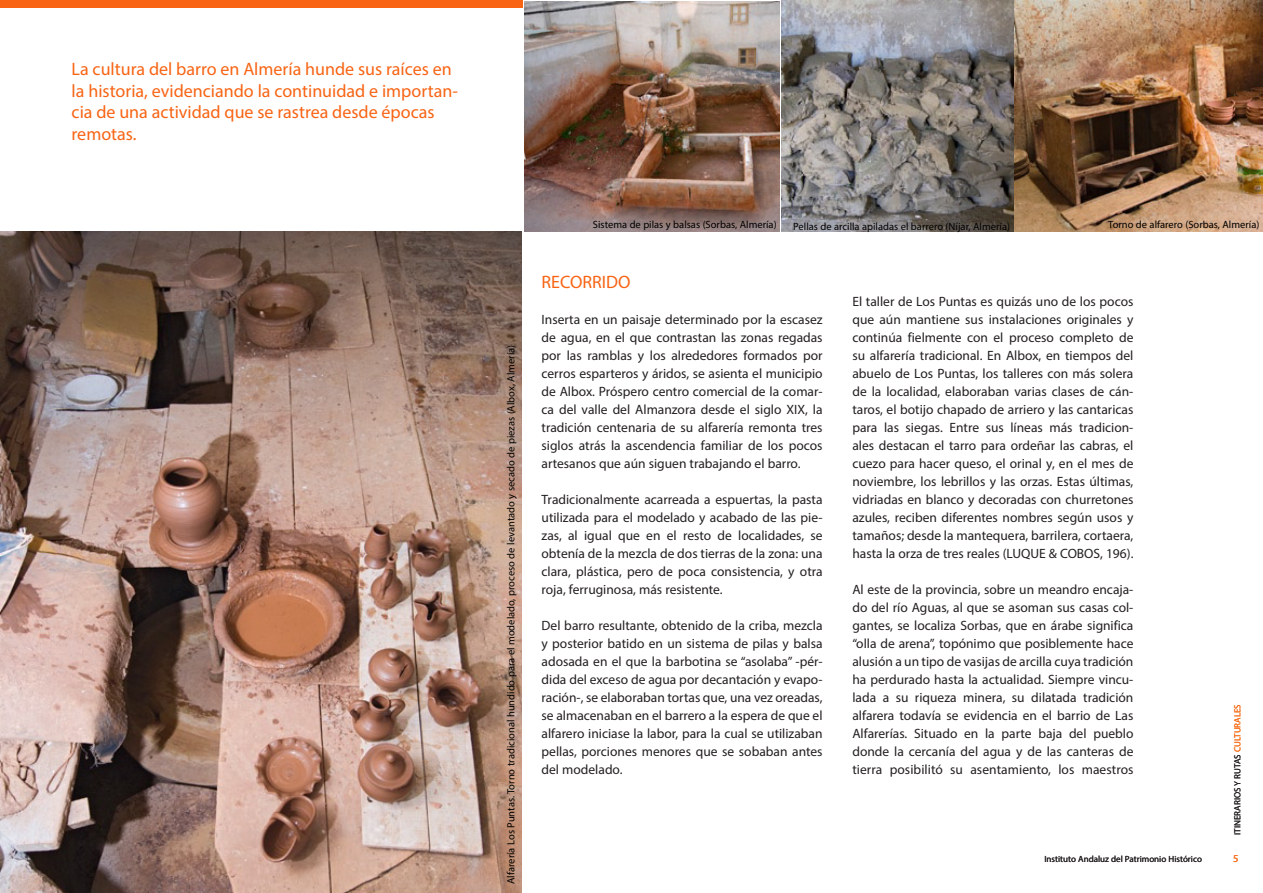
<style>
.page{position:relative;width:1263px;height:893px;background:#fff}
.page>*{position:absolute;margin:0;border:0;box-sizing:border-box;transform-origin:0 0}
.t1{font:18px/21.6px "Myriad Pro";color:#f86414}
.t2{font:13.5px/18px "Myriad Pro";color:#231f20;text-align:justify}
.t3{font:10.5px "Myriad Pro";color:#000}
.t4{font:10.5px "Myriad Pro";color:#f58220}
.t5{font:9px "Myriad Pro";color:#231f20}
.s1{color:#f58220}
</style>
<div class="page">
<div style="left:1px;top:0;width:522px;height:7px;background:#f86414"></div>
<img style="left:1px;top:232px;width:520px;height:661px">
<img style="left:524px;top:1px;width:255px;height:231px">
<img style="left:782px;top:1px;width:480px;height:231px">
<p class="t1" style="left:72px;top:58px;width:388px">La cultura del barro en Almería hunde sus raíces en la historia, evidenciando la continuidad e importan&shy;cia de una actividad que se rastrea desde épocas remotas.</p>
<p class="t3" style="left:505px;top:884px;width:541px;rotate:-90deg">Alfarería Los Puntas. Torno tradicional hundido para el modelado, proceso de levantado y secado de piezas (Albox, Almería)</p>
<p class="t3" style="left:593px;top:218px;width:185px">Sistema de pilas y balsas (Sorbas, Almería)</p>
<p class="t3" style="left:793px;top:220px;width:218px">Pellas de arcilla apiladas el barrero (Níjar, Almería)</p>
<p class="t3" style="left:1108px;top:218px;width:153px">Torno de alfarero (Sorbas, Almería)</p>
<p class="t1" style="left:541px;top:271px;width:91px">RECORRIDO</p>
<p class="t2" style="left:541px;top:310px;width:283px">Inserta en un paisaje determinado por la escasez de agua, en el que contrastan las zonas regadas por las ramblas y los alrededores formados por cerros esparteros y áridos, se asienta el municipio de Albox. Próspero centro comercial de la comar&shy;ca del valle del Almanzora desde el siglo XIX, la tradición centenaria de su alfarería remonta tres siglos atrás la ascendencia familiar de los pocos artesanos que aún siguen trabajando el barro.</p>
<p class="t2" style="left:541px;top:490px;width:283px">Tradicionalmente acarreada a espuertas, la pasta utilizada para el modelado y acabado de las pie&shy;zas, al igual que en el resto de localidades, se obtenía de la mezcla de dos tierras de la zona: una clara, plástica, pero de poca consistencia, y otra roja, ferruginosa, más resistente.</p>
<p class="t2" style="left:541px;top:616px;width:283px">Del barro resultante, obtenido de la criba, mezcla y posterior batido en un sistema de pilas y balsa adosada en el que la barbotina se “asolaba” -pér&shy;dida del exceso de agua por decantación y evapo&shy;ración-, se elaboraban tortas que, una vez oreadas, se almacenaban en el barrero a la espera de que el alfarero iniciase la labor, para la cual se utilizaban pellas, porciones menores que se sobaban antes del modelado.</p>
<p class="t2" style="left:852px;top:292px;width:283px">El taller de Los Puntas es quizás uno de los pocos que aún mantiene sus instalaciones originales y continúa fielmente con el proceso completo de su alfarería tradicional. En Albox, en tiempos del abuelo de Los Puntas, los talleres con más solera de la localidad, elaboraban varias clases de cán&shy;taros, el botijo chapado de arriero y las cantaricas para las siegas. Entre sus líneas más tradicion&shy;ales destacan el tarro para ordeñar las cabras, el cuezo para hacer queso, el orinal y, en el mes de noviembre, los lebrillos y las orzas. Estas últimas, vidriadas en blanco y decoradas con churretones azules, reciben diferentes nombres según usos y tamaños; desde la mantequera, barrilera, cortaera, hasta la orza de tres reales (LUQUE &amp; COBOS, 196).</p>
<p class="t2" style="left:852px;top:580px;width:283px">Al este de la provincia, sobre un meandro encaja&shy;do del río Aguas, al que se asoman sus casas col&shy;gantes, se localiza Sorbas, que en árabe significa “olla de arena”, topónimo que posiblemente hace alusión a un tipo de vasijas de arcilla cuya tradición ha perdurado hasta la actualidad. Siempre vincu&shy;lada a su riqueza minera, su dilatada tradición alfarera todavía se evidencia en el barrio de Las Alfarerías. Situado en la parte baja del pueblo donde la cercanía del agua y de las canteras de tierra posibilitó su asentamiento, los maestros</p>
<p class="t5" style="left:1232px;top:835px;width:132px;rotate:-90deg">ITINERARIOS Y RUTAS <span class="s1">CULTURALES</span></p>
<p class="t5" style="left:1044px;top:853px;width:159px">Instituto Andaluz del Patrimonio Histórico</p>
<p class="t4" style="left:1233px;top:852px;width:7px">5</p>
</div>
